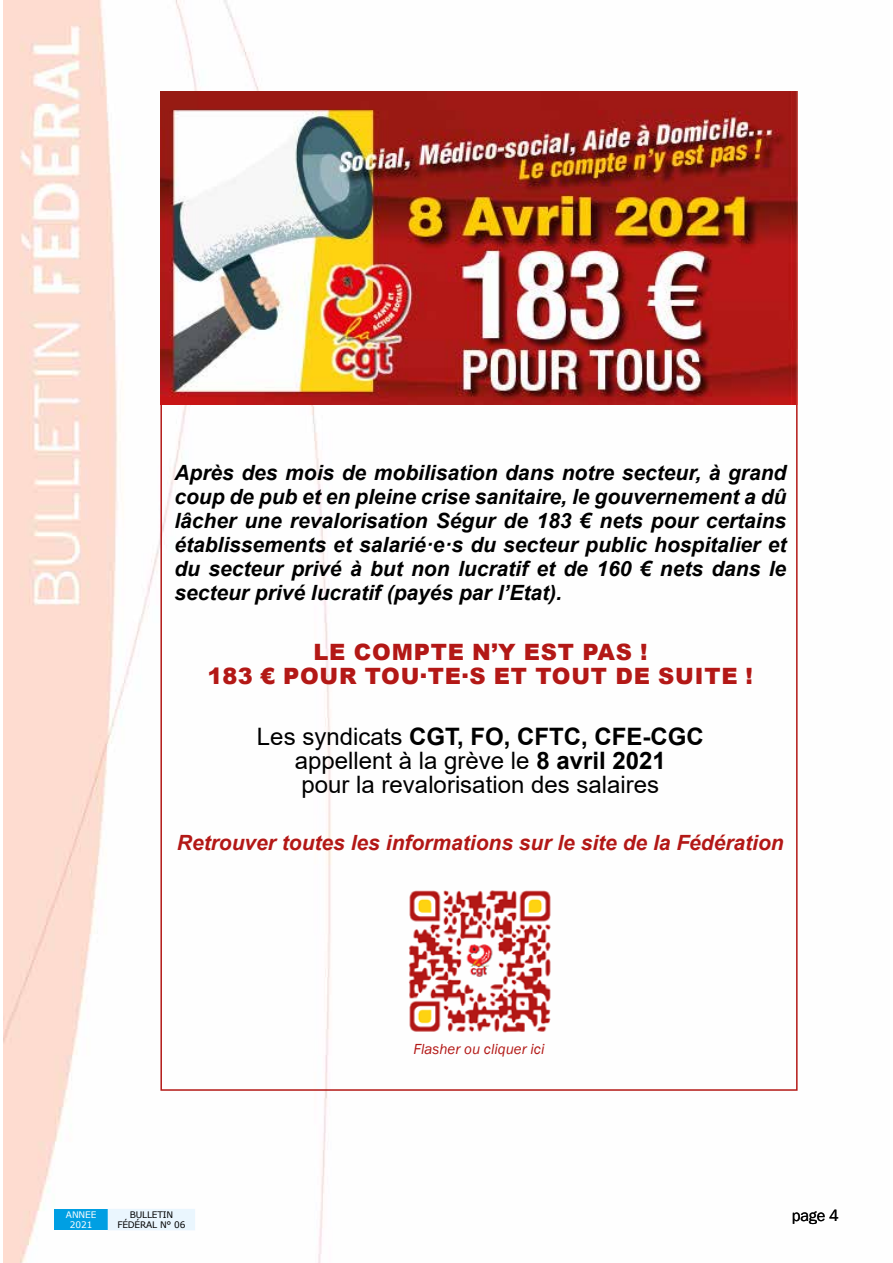
<style>
.page{position:relative;width:893px;height:1263px;background:#fff}
.page>*{position:absolute;margin:0;border:0;box-sizing:border-box;transform-origin:0 0}
.t1{font:24px/24px "Arial";color:#000;text-align:center}
.t2{font:900 22.5px/24px "Arial";letter-spacing:.035em;color:#b31816;text-align:center}
.t3{font:italic 700 21px/24px "Arial";color:#000;text-align:justify}
.t4{font:italic 700 21px "Arial";color:#b31816}
.t5{font:16.5px "Franklin Gothic";color:#000}
.t6{font:italic 15px "Franklin Gothic";color:#b31816}
.t7{font:9px/9.8px "Verdana";letter-spacing:-.02em;color:#000;text-align:center}
.t8{font:9px "Verdana";letter-spacing:-.01em;color:#fff}
.s1{font-weight:700}
</style>
<div class="page">
<img style="left:3px;top:0;width:795px;height:1263px">
<div style="left:54px;top:1209px;width:55px;height:21px;background:#009fe3"></div>
<div style="left:108px;top:1209px;width:87px;height:21px;background:#eaf6fe"></div>
<img style="left:160px;top:92px;width:638px;height:312px">
<img style="left:394px;top:874px;width:173px;height:174px">
<p class="t3" style="left:174px;top:461px;width:614px">Après des mois de mobilisation dans notre secteur, à grand coup de pub et en pleine crise sanitaire, le gouvernement a dû lâcher une revalorisation Ségur de 183 € nets pour certains établissements et salarié·e·s du secteur public hospitalier et du secteur privé à but non lucratif et de 160 € nets dans le secteur privé lucratif (payés par l’Etat).</p>
<p class="t2" style="left:208px;top:639px;width:547px">LE COMPTE N’Y EST PAS !<br>183 € POUR TOU·TE·S ET TOUT DE SUITE !</p>
<p class="t1" style="left:257px;top:724px;width:448px">Les syndicats <span class="s1">CGT, FO, CFTC, CFE-CGC </span>appellent à la grève le <span class="s1">8 avril 2021<br></span>pour la revalorisation des salaires</p>
<p class="t4" style="left:177px;top:829px;width:608px">Retrouver toutes les informations sur le site de la Fédération</p>
<p class="t6" style="left:413px;top:1040px;width:133px">Flasher ou cliquer ici</p>
<p class="t8" style="left:66px;top:1209px;width:32px">ANNEE</p>
<p class="t5" style="left:792px;top:1205px;width:49px">page 4</p>
<p class="t8" style="left:70px;top:1218px;width:24px">2021</p>
<p class="t7" style="left:117px;top:1210px;width:70px">BULLETIN<br>FÉDÉRAL N° 06</p>
</div>
